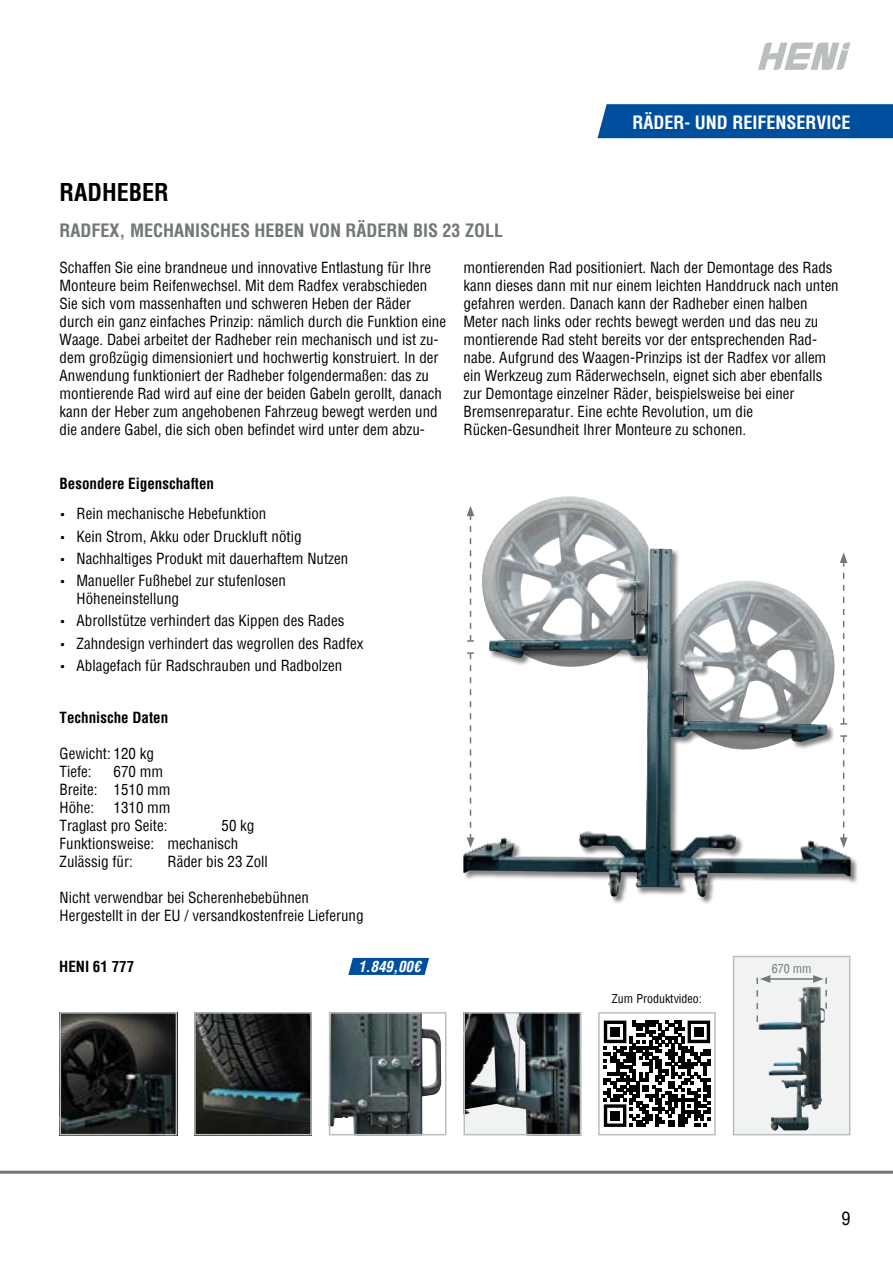
<style>
.page{position:relative;width:893px;height:1263px;background:#fff}
.page>*{position:absolute;margin:0;border:0;box-sizing:border-box;transform-origin:0 0}
.t1{font:700 condensed 24px "Helvetica";color:#000}
.t2{font:700 condensed 18px "Helvetica";color:#727777}
.t3{font:700 condensed 18px "Helvetica";color:#fff}
.t4{font:condensed 18px "Helvetica";color:#000}
.t5{font:condensed 15px/18px "Helvetica";color:#000}
.t6{font:700 condensed 15px "Helvetica";color:#000}
.t7{font:italic 700 condensed 15px "Helvetica";color:#fff}
.t8{font:condensed 12px "Helvetica";color:#000}
.t9{font:condensed 12px "Helvetica";color:#727777}
.s1{font-family:"The Sans C4 s";font-weight:300;font-stretch:normal}
</style>
<div class="page">
<hr style="left:0;top:1171px;width:893px;height:3px;background:#727777">
<svg style="left:758px;top:43px;width:92px;height:27px"></svg>
<div style="left:597px;top:104px;width:296px;height:34px;background:#004f9f"></div>
<img style="left:466px;top:1015px;width:112px;height:117px">
<div style="left:463px;top:1012px;width:118px;height:123px;border:2px solid #babebe"></div>
<img style="left:63px;top:1015px;width:111px;height:117px">
<div style="left:60px;top:1012px;width:117px;height:123px;border:2px solid #babebe"></div>
<img style="left:197px;top:1015px;width:112px;height:117px">
<div style="left:194px;top:1012px;width:118px;height:123px;border:2px solid #babebe"></div>
<img style="left:332px;top:1015px;width:109px;height:117px">
<div style="left:329px;top:1012px;width:117px;height:123px;border:2px solid #babebe"></div>
<div style="left:734px;top:956px;width:116px;height:179px;background:#f1f2f2"></div>
<img style="left:758px;top:987px;width:48px;height:144px">
<div style="left:733px;top:956px;width:117px;height:179px;border:2px solid #babebe"></div>
<hr style="left:768px;top:978px;width:47px;height:2px;background:#727777">
<svg style="left:813px;top:975px;width:14px;height:34px"></svg>
<svg style="left:756px;top:975px;width:14px;height:47px"></svg>
<div style="left:598px;top:1012px;width:118px;height:123px;background:#fff;border:2px solid #babebe"></div>
<svg style="left:604px;top:1020px;width:106px;height:107px"></svg>
<div style="left:610px;top:1027px;width:10px;height:10px;background:#000"></div>
<div style="left:694px;top:1027px;width:10px;height:10px;background:#000"></div>
<div style="left:610px;top:1111px;width:10px;height:9px;background:#000"></div>
<div style="left:464px;top:549px;width:394px;height:355px;background:#000;opacity:.5"></div>
<img style="left:472px;top:677px;width:180px;height:180px">
<svg style="left:464px;top:549px;width:185px;height:252px"></svg>
<img style="left:467px;top:496px;width:181px;height:173px">
<div style="left:489px;top:548px;width:167px;height:129px;background:#000;opacity:.5"></div>
<img style="left:489px;top:558px;width:159px;height:111px">
<svg style="left:840px;top:735px;width:7px;height:113px"></svg>
<svg style="left:840px;top:552px;width:7px;height:173px"></svg>
<svg style="left:467px;top:506px;width:7px;height:136px"></svg>
<svg style="left:467px;top:652px;width:7px;height:196px"></svg>
<svg style="left:348px;top:958px;width:81px;height:17px"></svg>
<p class="t3" style="left:632px;top:110px;width:220px">RÄDER- UND REIFENSERVICE</p>
<h1 class="t1" style="left:60px;top:176px;width:111px">RADHEBER</h1>
<p class="t2" style="left:60px;top:218px;width:445px">RADFEX, MECHANISCHES HEBEN VON RÄDERN BIS 23 ZOLL</p>
<p class="t5" style="left:60px;top:258px;width:388px">Schaffen Sie eine brandneue und innovative Entlastung für Ihre Monteure beim Reifenwechsel. Mit dem Radfex verabschieden Sie sich vom massenhaften und schweren Heben der Räder durch ein ganz einfaches Prinzip: nämlich durch die Funktion eine Waage. Dabei arbeitet der Radheber rein mechanisch und ist zu&shy;dem großzügig dimensioniert und hochwertig konstruiert. In der Anwendung funktioniert der Radheber folgendermaßen: das zu montierende Rad wird auf eine der beiden Gabeln gerollt, danach kann der Heber zum angehobenen Fahrzeug bewegt werden und die andere Gabel, die sich oben befindet wird unter dem abzu-</p>
<p class="t5" style="left:463px;top:258px;width:377px">montierenden Rad positioniert. Nach der Demontage des Rads kann dieses dann mit nur einem leichten Handdruck nach unten gefahren werden. Danach kann der Radheber einen halben Meter nach links oder rechts bewegt werden und das neu zu montierende Rad steht bereits vor der entsprechenden Rad&shy;nabe. Aufgrund des Waagen-Prinzips ist der Radfex vor allem ein Werkzeug zum Räderwechseln, eignet sich aber ebenfalls zur Demontage einzelner Räder, beispielsweise bei einer Bremsenreparatur. Eine echte Revolution, um die Rücken-Gesundheit Ihrer Monteure zu schonen.</p>
<p class="t6" style="left:60px;top:473px;width:156px">Besondere Eigenschaften</p>
<p class="t5" style="left:60px;top:505px;width:208px"><span class="s1">▪</span> Rein mechanische Hebefunktion</p>
<p class="t5" style="left:60px;top:527px;width:243px"><span class="s1">▪</span> Kein Strom, Akku oder Druckluft nötig</p>
<p class="t5" style="left:60px;top:549px;width:290px"><span class="s1">▪</span> Nachhaltiges Produkt mit dauerhaftem Nutzen</p>
<p class="t5" style="left:77px;top:571px;width:211px;text-indent:-17px"><span class="s1">▪</span> Manueller Fußhebel zur stufenlosen<br>Höheneinstellung</p>
<p class="t5" style="left:60px;top:612px;width:286px"><span class="s1">▪</span> Abrollstütze verhindert das Kippen des Rades</p>
<p class="t5" style="left:60px;top:634px;width:305px"><span class="s1">▪</span> Zahndesign verhindert das wegrollen des Radfex</p>
<p class="t5" style="left:60px;top:656px;width:284px"><span class="s1">▪</span> Ablagefach für Radschrauben und Radbolzen</p>
<p class="t6" style="left:60px;top:707px;width:110px">Technische Daten</p>
<p class="t5" style="left:60px;top:744px;width:96px">Gewicht: 120 kg<br>Tiefe:</p>
<p class="t5" style="left:60px;top:762px;width:113px;text-indent:54px">670 mm<br>Breite: 1510 mm<br>Höhe:</p>
<p class="t5" style="left:60px;top:798px;width:113px;text-align:right">1310 mm<br>Traglast pro Seite:</p>
<p class="t5" style="left:60px;top:816px;width:196px;text-indent:162px">50 kg<br>Funktionsweise: mechanisch<br>Zulässig für:</p>
<p class="t5" style="left:168px;top:852px;width:102px">Räder bis 23 Zoll</p>
<p class="t5" style="left:60px;top:888px;width:306px">Nicht verwendbar bei Scherenhebebühnen<br>Hergestellt in der EU / versandkostenfreie Lieferung</p>
<p class="t6" style="left:59px;top:957px;width:76px">HENI 61 777</p>
<p class="t7" style="left:358px;top:957px;width:64px">1.849,00€</p>
<p class="t8" style="left:612px;top:991px;width:91px">Zum Produktvideo:</p>
<p class="t9" style="left:772px;top:961px;width:41px">670 mm</p>
<p class="t4" style="left:841px;top:1206px;width:10px">9</p>
</div>
